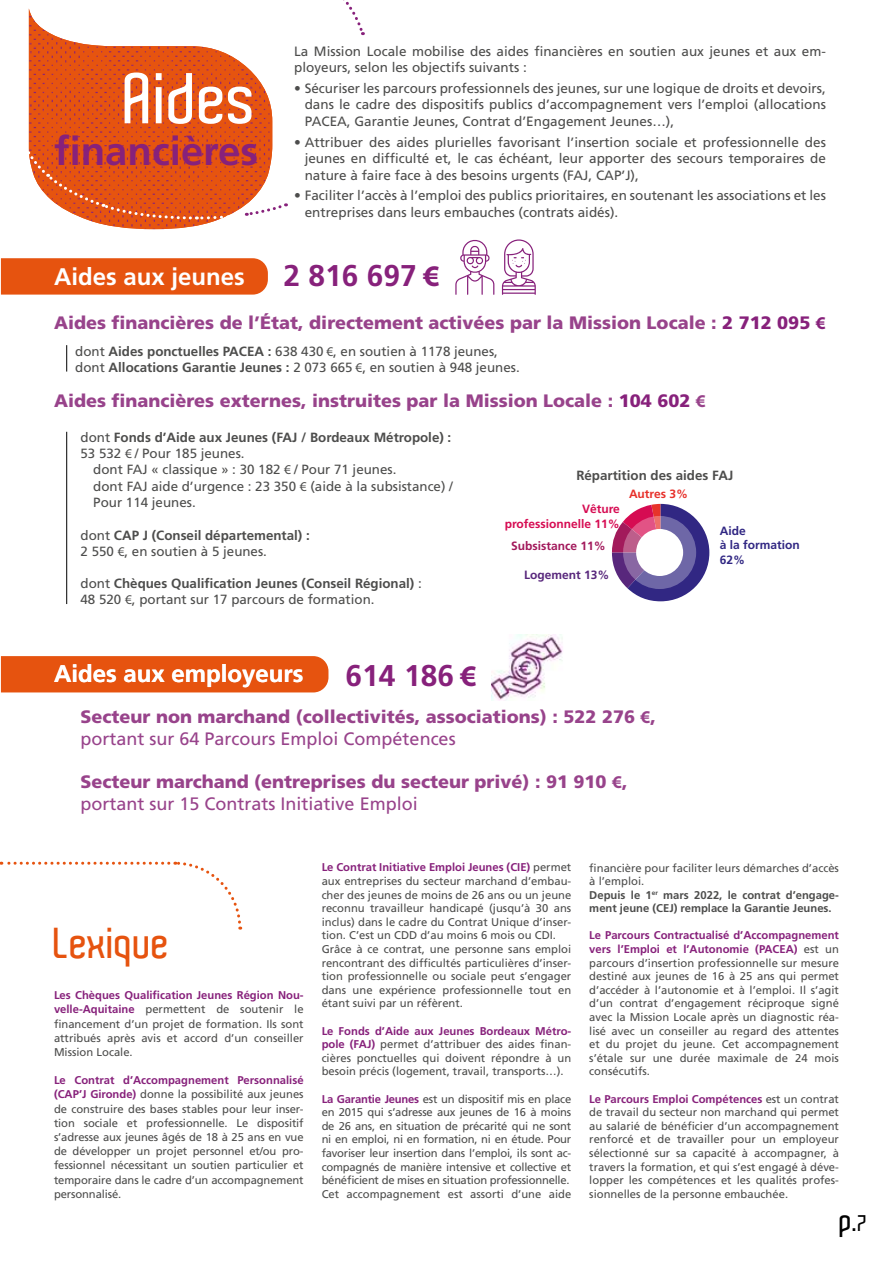
<style>
.page{position:relative;width:893px;height:1263px;background:#fff}
.page>*{position:absolute;margin:0;border:0;box-sizing:border-box;transform-origin:0 0}
.t1{font:600 69.3px "Aldo";color:#fff}
.t2{font:600 42.15px "Aldo";color:#e6530f}
.t3{font:700 40.05px "Frutiger";color:#87217b}
.t4{font:700 30px "Frutiger";color:#87217b}
.t5{font:600 29.7px "Aldo";color:#000}
.t6{font:700 24px "Frutiger";color:#fff}
.t7{font:900 18px/21.6px "Frutiger";color:#98438b}
.t8{font:13.5px/16.5px "Frutiger";color:#4d4d4c}
.t9{font:13.35px/16px "Frutiger";color:#4d4d4c}
.t10{font:700 13.35px "Frutiger";color:#4d4d4c}
.t11{font:700 12px/14.4px "Frutiger";color:#d60b52;text-align:right}
.t12{font:700 12px/14.4px "Frutiger";color:#312783}
.t13{font:700 12px "Frutiger";color:#a2185b}
.t14{font:700 12px "Frutiger";color:#58277c}
.t15{font:700 12px "Frutiger";color:#e7302a}
.t16{font:11.25px/13.6px "Frutiger";color:#4d4d4c;text-align:justify}
.t17{font:11.25px/13.6px "Frutiger";letter-spacing:-.02em;color:#4d4d4c}
.t18{font:700 11.25px/13.5px "Frutiger";color:#4d4d4c}
.s1{font-family:"Myriad Pro"}
.s2{color:#87217b}
.s3{font-family:"Myriad Pro";font-weight:700;color:#87217b}
.s4{font-weight:700}
.s5{font-family:"Myriad Pro";font-weight:700}
.s6{font-weight:400}
.s7{font-family:"Myriad Pro";font-size:13.5px}
.s8{font-weight:700;color:#87217b}
.s9{font-size:21.6px}
</style>
<div class="page">
<img style="left:29px;top:9px;width:243px;height:220px">
<img style="left:491px;top:635px;width:72px;height:66px">
<div style="left:1px;top:656px;width:327px;height:36px;background:#e6530f"></div>
<div style="left:1px;top:258px;width:267px;height:37px;background:#e6530f"></div>
<svg style="left:66px;top:345px;width:1px;height:27px"></svg>
<hr style="left:66px;top:432px;width:1px;height:172px;background:#000">
<svg style="left:612px;top:504px;width:97px;height:97px"></svg>
<svg style="left:623px;top:516px;width:73px;height:73px;background:#8b649e"></svg>
<div style="left:636px;top:529px;width:47px;height:47px;background:#fff;border-radius:50%"></div>
<svg style="left:455px;top:239px;width:39px;height:56px"></svg>
<svg style="left:502px;top:239px;width:34px;height:56px"></svg>
<svg style="left:28px;top:136px;width:258px;height:85px"></svg>
<svg style="left:343px;top:0;width:22px;height:35px"></svg>
<svg style="left:175px;top:861px;width:68px;height:68px"></svg>
<svg style="left:1px;top:862px;width:168px;height:3px"></svg>
<h1 class="t1" style="left:125px;top:60px;width:135px">Aides</h1>
<h3 class="t3" style="left:54px;top:127px;width:206px">financières</h3>
<p class="t8" style="left:294px;top:43px;width:533px">La Mission Locale mobilise des aides financières en soutien aux jeunes et aux em&shy;ployeurs, selon les objectifs suivants :</p>
<p class="t8" style="left:305px;top:80px;width:523px;text-align:justify;text-indent:-11px">• Sécuriser les parcours professionnels des jeunes, sur une logique de droits et devoirs, dans le cadre des dispositifs publics d’accompagnement vers l’emploi (allocations PACEA, Garantie Jeunes, Contrat d’Engagement Jeunes…),</p>
<p class="t8" style="left:305px;top:134px;width:523px;text-align:justify;text-indent:-11px">• Attribuer des aides plurielles favorisant l’insertion sociale et professionnelle des jeunes en difficulté et, le cas échéant, leur apporter des secours temporaires de nature à faire face à des besoins urgents (FAJ, CAP’J),</p>
<p class="t8" style="left:305px;top:187px;width:523px;text-indent:-11px">• Faciliter l’accès à l’emploi des publics prioritaires, en soutenant les associations et les entreprises dans leurs embauches (contrats aidés).</p>
<h3 class="t6" style="left:54px;top:262px;width:192px">Aides aux jeunes</h3>
<h3 class="t4" style="left:284px;top:258px;width:158px">2 816 697 <span class="s1">€</span></h3>
<h3 class="t7" style="left:54px;top:312px;width:773px">Aides financières de l’État, directement activées par la Mission Locale : <span class="s2">2 712 095</span> <span class="s3">€</span></h3>
<p class="t9" style="left:75px;top:343px;width:446px">dont <span class="s4">Aides ponctuelles PACEA :</span> 638 430 <span class="s1">€</span>, en soutien à 1178 jeunes, dont <span class="s4">Allocations Garantie Jeunes :</span> 2 073 665 <span class="s1">€</span>, en soutien à 948 jeunes.</p>
<h3 class="t7" style="left:54px;top:390px;width:653px">Aides financières externes, instruites par la Mission Locale : <span class="s2">104 602</span> <span class="s5">€</span></h3>
<p class="t10" style="left:81px;top:430px;width:372px"><span class="s6">dont</span> Fonds d’Aide aux Jeunes (FAJ / Bordeaux Métropole) :</p>
<p class="t9" style="left:81px;top:445px;width:166px">53 532 <span class="s1">€</span> / Pour 185 jeunes.</p>
<p class="t9" style="left:93px;top:462px;width:305px">dont FAJ « classique » : 30 182 <span class="s7">€</span> / Pour 71 jeunes.</p>
<p class="t9" style="left:93px;top:478px;width:361px">dont FAJ aide d’urgence : 23 350 <span class="s7">€</span> (aide à la subsistance) /</p>
<p class="t9" style="left:93px;top:494px;width:104px">Pour 114 jeunes.</p>
<p class="t10" style="left:576px;top:467px;width:158px">Répartition des aides FAJ</p>
<p class="t15" style="left:629px;top:487px;width:61px">Autres 3%</p>
<p class="t11" style="left:505px;top:502px;width:117px">Vêture professionnelle 11%</p>
<p class="t13" style="left:511px;top:538px;width:96px">Subsistance 11%</p>
<p class="t14" style="left:524px;top:567px;width:87px">Logement 13%</p>
<p class="t12" style="left:720px;top:523px;width:82px">Aide<br>à la formation<br>62%</p>
<p class="t9" style="left:81px;top:527px;width:231px">dont <span class="s4">CAP J (Conseil départemental) :<br></span>2 550 <span class="s1">€</span>, en soutien à 5 jeunes.</p>
<p class="t9" style="left:81px;top:575px;width:343px">dont <span class="s4">Chèques Qualification Jeunes (Conseil Régional)</span> :<br>48 520 <span class="s1">€</span>, portant sur 17 parcours de formation.</p>
<h3 class="t4" style="left:346px;top:658px;width:133px">614 186 <span class="s1">€</span></h3>
<h3 class="t7" style="left:81px;top:706px;width:577px">Secteur non marchand (collectivités, associations) : 522 276 <span class="s5">€</span>, <span class="s6">portant sur 64 Parcours Emploi Compétences</span></h3>
<h3 class="t7" style="left:81px;top:771px;width:549px">Secteur marchand (entreprises du secteur privé) : 91 910 <span class="s5">€</span>, <span class="s6">portant sur 15 Contrats Initiative Emploi</span></h3>
<h3 class="t6" style="left:54px;top:660px;width:251px">Aides aux employeurs</h3>
<h2 class="t2" style="left:54px;top:919px;width:117px">Lexique</h2>
<p class="t16" style="left:54px;top:988px;width:251px;line-height:14.2px"><span class="s8">Les Chèques Qualification Jeunes Région Nou&shy;velle-Aquitaine</span> permettent de soutenir le financement d’un projet de formation. Ils sont attribués après avis et accord d’un conseiller Mission Locale.</p>
<p class="t16" style="left:54px;top:1073px;width:251px;line-height:14.2px"><span class="s8">Le Contrat d’Accompagnement Personnalisé (CAP’J Gironde)</span> donne la possibilité aux jeunes de construire des bases stables pour leur inser&shy;tion sociale et professionnelle. Le dispositif s’adresse aux jeunes âgés de 18 à 25 ans en vue de développer un projet personnel et/ou pro&shy;fessionnel nécessitant un soutien particulier et temporaire dans le cadre d’un accompagnement personnalisé.</p>
<p class="t16" style="left:322px;top:860px;width:251px;text-align:left"><span class="s8">Le Contrat Initiative Emploi Jeunes (CIE)</span> permet aux entreprises du secteur marchand d’embau&shy;cher des jeunes de moins de 26 ans ou un jeune reconnu travailleur handicapé (jusqu’à 30 ans inclus) dans le cadre du Contrat Unique d’inser&shy;tion. C’est un CDD d’au moins 6 mois ou CDI.<br>Grâce à ce contrat, une personne sans emploi rencontrant des difficultés particulières d’inser&shy;tion professionnelle ou sociale peut s’engager dans une expérience professionnelle tout en étant suivi par un réfèrent.</p>
<p class="t16" style="left:322px;top:1024px;width:251px"><span class="s8">Le Fonds d’Aide aux Jeunes Bordeaux Métro&shy;pole (FAJ)</span> permet d’attribuer des aides finan&shy;cières ponctuelles qui doivent répondre à un besoin précis (logement, travail, transports…).</p>
<p class="t17" style="left:322px;top:1092px;width:251px"><span class="s8">La Garantie Jeunes</span> est un dispositif mis en place en 2015 qui s’adresse aux jeunes de 16 à moins de 26 ans, en situation de précarité qui ne sont ni en emploi, ni en formation, ni en étude. Pour favoriser leur insertion dans l’emploi, ils sont ac&shy;compagnés de manière intensive et collective et bénéficient de mises en situation professionnelle.<br>Cet accompagnement est assorti d’une aide</p>
<p class="t18" style="left:589px;top:861px;width:251px"><span class="s6">financière pour faciliter leurs démarches d’accès à l’emploi.<br></span>Depuis le 1<sup>er</sup> mars 2022, le contrat d’engage&shy;ment jeune (CEJ) remplace la Garantie Jeunes.</p>
<p class="t16" style="left:589px;top:928px;width:251px"><span class="s8">Le Parcours Contractualisé d’Accompagnement vers l’Emploi et l’Autonomie (PACEA)</span> est un parcours d’insertion professionnelle sur mesure destiné aux jeunes de 16 à 25 ans qui permet d’accéder à l’autonomie et à l’emploi. Il s’agit d’un contrat d’engagement réciproque signé avec la Mission Locale après un diagnostic réa&shy;lisé avec un conseiller au regard des attentes et du projet du jeune. Cet accompagnement s’étale sur une durée maximale de 24 mois consécutifs.</p>
<p class="t16" style="left:589px;top:1092px;width:251px"><span class="s8">Le Parcours Emploi Compétences</span> est un contrat de travail du secteur non marchand qui permet au salarié de bénéficier d’un accompagnement renforcé et de travailler pour un employeur sélectionné sur sa capacité à accompagner, à travers la formation, et qui s’est engagé à déve&shy;lopper les compétences et les qualités profes&shy;sionnelles de la personne embauchée.</p>
<h3 class="t5" style="left:840px;top:1203px;width:29px">p.<span class="s9">7</span></h3>
</div>
